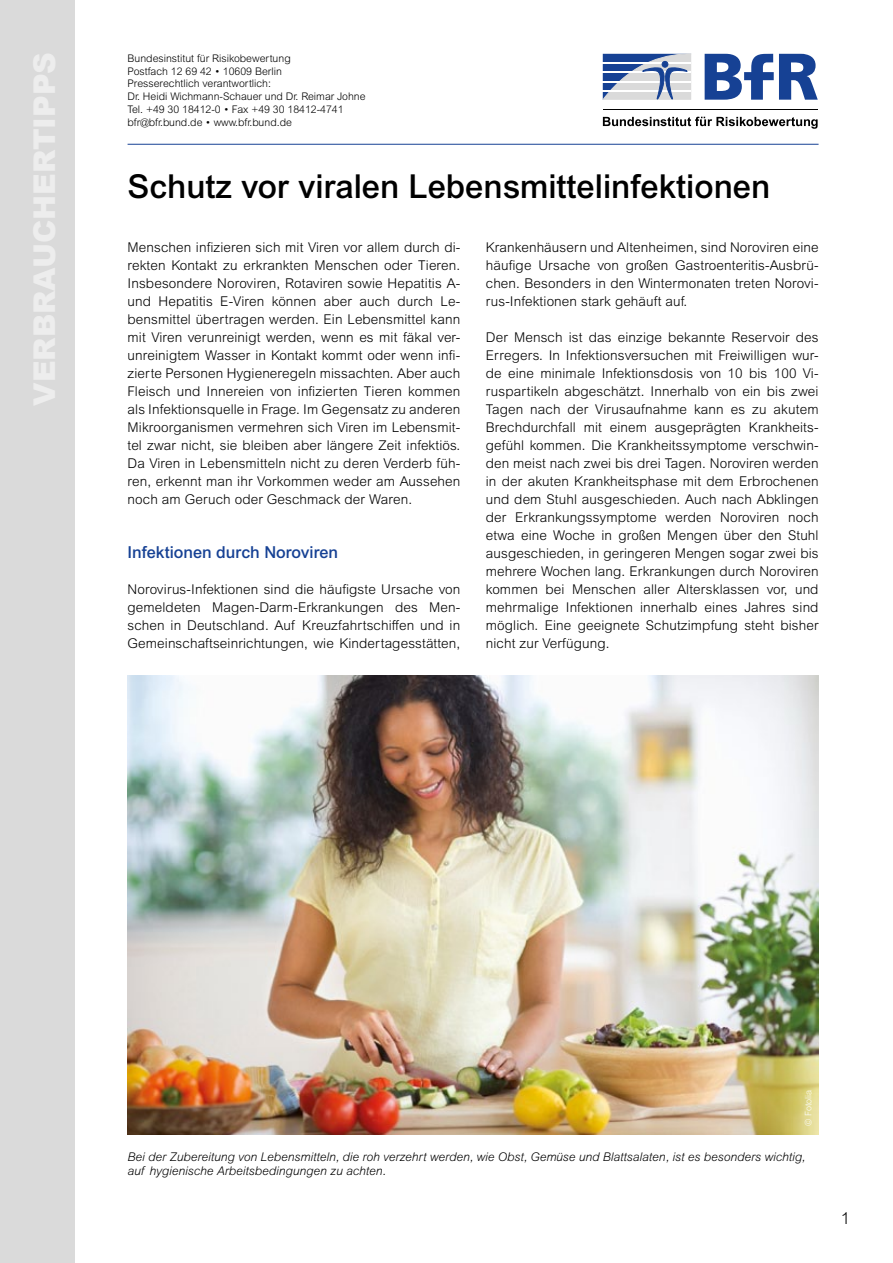
<style>
.page{position:relative;width:893px;height:1263px;background:#fff}
.page>*{position:absolute;margin:0;border:0;box-sizing:border-box;transform-origin:0 0}
.Head_1{font:500 33px "Arial MT Pro";color:#000}
.Head_2{font:500 16.5px "Arial MT Pro";color:#164194}
.t1{font:300 16.5px "Arial MT Pro";color:#000}
.Fließtext{font:300 13.5px/18px "Arial MT Pro";letter-spacing:.01em;color:#000;text-align:justify}
.Bildunterschrift{font:italic 300 12px/14.4px "Arial MT Pro";color:#000}
.t2{font:300 10.5px "Arial MT Pro";color:#000}
.Bildnachweis{font:300 9px "Arial MT Pro";color:#fff}
</style>
<div class="page">
<img style="left:128px;top:675px;width:691px;height:459px">
<div style="left:0;top:0;width:74px;height:1263px;background:#dadada"></div>
<hr style="left:128px;top:144px;width:691px;height:1px;background:#164194">
<svg style="left:603px;top:117px;width:215px;height:12px"></svg>
<svg style="left:603px;top:54px;width:88px;height:46px;background:#9eacc8"></svg>
<svg style="left:705px;top:54px;width:113px;height:46px"></svg>
<hr style="left:603px;top:110px;width:215px;height:1px;background:#000">
<p class="t2" style="left:128px;top:51px;width:165px">Bundesinstitut für Risikobewertung</p>
<p class="t2" style="left:128px;top:64px;width:156px">Postfach 12 69 42 • 10609 Berlin</p>
<p class="t2" style="left:128px;top:77px;width:145px">Presserechtlich verantwortlich:</p>
<p class="t2" style="left:128px;top:90px;width:240px">Dr. Heidi Wichmann-Schauer und Dr. Reimar Johne</p>
<p class="t2" style="left:128px;top:103px;width:218px">Tel. +49 30 18412-0 • Fax +49 30 18412-4741</p>
<p class="t2" style="left:128px;top:116px;width:166px">bfr@bfr.bund.de • www.bfr.bund.de</p>
<p class="Head_1" style="left:128px;top:167px;width:644px">Schutz vor viralen Lebensmittelinfektionen</p>
<p class="Fließtext" style="left:128px;top:239px;width:334px">Menschen infizieren sich mit Viren vor allem durch di&shy;rekten Kontakt zu erkrankten Menschen oder Tieren.<br>Insbesondere Noroviren, Rotaviren sowie Hepatitis A&shy;und Hepatitis E-Viren können aber auch durch Le&shy;bensmittel übertragen werden. Ein Lebensmittel kann mit Viren verunreinigt werden, wenn es mit fäkal ver&shy;unreinigtem Wasser in Kontakt kommt oder wenn infi&shy;zierte Personen Hygieneregeln missachten. Aber auch Fleisch und Innereien von infizierten Tieren kommen als Infektionsquelle in Frage. Im Gegensatz zu anderen Mikroorganismen vermehren sich Viren im Lebensmit&shy;tel zwar nicht, sie bleiben aber längere Zeit infektiös.<br>Da Viren in Lebensmitteln nicht zu deren Verderb füh&shy;ren, erkennt man ihr Vorkommen weder am Aussehen noch am Geruch oder Geschmack der Waren.</p>
<p class="Head_2" style="left:128px;top:543px;width:212px">Infektionen durch Noroviren</p>
<p class="Fließtext" style="left:128px;top:581px;width:334px">Norovirus-Infektionen sind die häufigste Ursache von gemeldeten Magen-Darm-Erkrankungen des Men&shy;schen in Deutschland. Auf Kreuzfahrtschiffen und in Gemeinschaftseinrichtungen, wie Kindertagesstätten,</p>
<p class="Fließtext" style="left:486px;top:239px;width:334px">Krankenhäusern und Altenheimen, sind Noroviren eine häufige Ursache von großen Gastroenteritis-Ausbrü&shy;chen. Besonders in den Wintermonaten treten Norovi&shy;rus-Infektionen stark gehäuft auf.</p>
<p class="Fließtext" style="left:486px;top:329px;width:334px">Der Mensch ist das einzige bekannte Reservoir des Erregers. In Infektionsversuchen mit Freiwilligen wur&shy;de eine minimale Infektionsdosis von 10 bis 100 Vi&shy;ruspartikeln abgeschätzt. Innerhalb von ein bis zwei Tagen nach der Virusaufnahme kann es zu akutem Brechdurchfall mit einem ausgeprägten Krankheits&shy;gefühl kommen. Die Krankheitssymptome verschwin&shy;den meist nach zwei bis drei Tagen. Noroviren werden in der akuten Krankheitsphase mit dem Erbrochenen und dem Stuhl ausgeschieden. Auch nach Abklingen der Erkrankungssymptome werden Noroviren noch etwa eine Woche in großen Mengen über den Stuhl ausgeschieden, in geringeren Mengen sogar zwei bis mehrere Wochen lang. Erkrankungen durch Noroviren kommen bei Menschen aller Altersklassen vor, und mehrmalige Infektionen innerhalb eines Jahres sind möglich. Eine geeignete Schutzimpfung steht bisher nicht zur Verfügung.</p>
<p class="Bildnachweis" style="left:803px;top:1125px;width:37px;rotate:-90deg">© Fotolia</p>
<p class="Bildunterschrift" style="left:128px;top:1150px;width:679px">Bei der Zubereitung von Lebensmitteln, die roh verzehrt werden, wie Obst, Gemüse und Blattsalaten, ist es besonders wichtig, auf hygienische Arbeitsbedingungen zu achten.</p>
<p class="t1" style="left:841px;top:1208px;width:11px">1</p>
</div>
